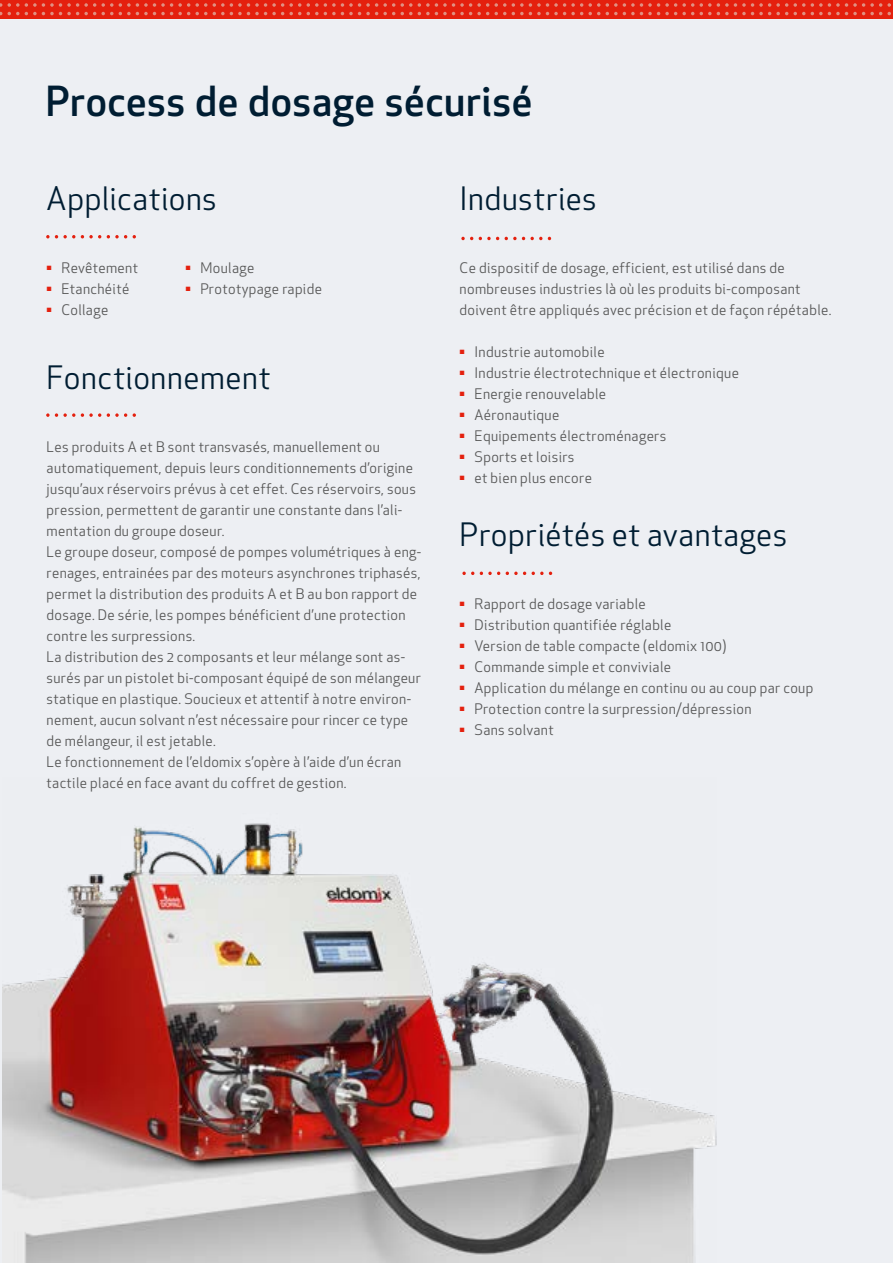
<style>
.page{position:relative;width:893px;height:1263px;background:#fff}
.page>*{position:absolute;margin:0;border:0;box-sizing:border-box;transform-origin:0 0}
.t1{font:500 40.5px "Apex New";letter-spacing:.015em;color:#001d32}
.t2{font:31.5px "Apex New";letter-spacing:.02em;color:#001d32}
.t3{font:14.25px/21px "Apex New";letter-spacing:.025em;color:#565656}
</style>
<div class="page">
<div style="left:0;top:0;width:893px;height:19px;background:#e4200e"></div>
<svg style="left:213px;top:3px;width:88px;height:12px"></svg>
<svg style="left:307px;top:3px;width:199px;height:12px"></svg>
<svg style="left:512px;top:3px;width:88px;height:12px"></svg>
<svg style="left:606px;top:3px;width:199px;height:12px"></svg>
<svg style="left:811px;top:3px;width:80px;height:12px"></svg>
<svg style="left:8px;top:3px;width:199px;height:12px"></svg>
<svg style="left:0;top:3px;width:2px;height:12px"></svg>
<div style="left:0;top:19px;width:893px;height:1244px;background:#edeff3"></div>
<img style="left:2px;top:823px;width:714px;height:440px">
<svg style="left:46px;top:235px;width:29px;height:3px"></svg>
<svg style="left:81px;top:235px;width:20px;height:3px"></svg>
<svg style="left:107px;top:235px;width:20px;height:3px"></svg>
<svg style="left:462px;top:572px;width:12px;height:3px"></svg>
<svg style="left:480px;top:572px;width:20px;height:3px"></svg>
<svg style="left:506px;top:572px;width:20px;height:3px"></svg>
<svg style="left:532px;top:572px;width:20px;height:3px"></svg>
<svg style="left:46px;top:413px;width:29px;height:4px"></svg>
<svg style="left:81px;top:413px;width:20px;height:4px"></svg>
<svg style="left:107px;top:413px;width:20px;height:4px"></svg>
<svg style="left:133px;top:413px;width:3px;height:4px"></svg>
<svg style="left:461px;top:237px;width:12px;height:3px"></svg>
<svg style="left:479px;top:237px;width:20px;height:3px"></svg>
<svg style="left:505px;top:237px;width:37px;height:3px"></svg>
<h1 class="t1" style="left:46px;top:74px;width:488px">Process de dosage sécurisé</h1>
<h2 class="t2" style="left:47px;top:179px;width:172px">Applications</h2>
<p class="t3" style="left:47px;top:257px;width:93px"><sup>▪</sup> Revêtement</p>
<p class="t3" style="left:47px;top:278px;width:84px"><sup>▪</sup> Etanchéité</p>
<p class="t3" style="left:47px;top:299px;width:63px"><sup>▪</sup> Collage</p>
<p class="t3" style="left:186px;top:257px;width:70px"><sup>▪</sup> Moulage</p>
<p class="t3" style="left:186px;top:278px;width:138px"><sup>▪</sup> Prototypage rapide</p>
<h2 class="t2" style="left:47px;top:357px;width:225px">Fonctionnement</h2>
<p class="t3" style="left:47px;top:436px;width:376px">Les produits A et B sont transvasés, manuellement ou automatiquement, depuis leurs conditionnements d’origine jusqu’aux réservoirs prévus à cet effet. Ces réservoirs, sous pression, permettent de garantir une constante dans l’ali&shy;mentation du groupe doseur.<br>Le groupe doseur, composé de pompes volumétriques à eng&shy;renages, entrainées par des moteurs asynchrones triphasés, permet la distribution des produits A et B au bon rapport de dosage. De série, les pompes bénéficient d’une protection contre les surpressions.<br>La distribution des 2 composants et leur mélange sont as&shy;surés par un pistolet bi-composant équipé de son mélangeur statique en plastique. Soucieux et attentif à notre environ&shy;nement, aucun solvant n’est nécessaire pour rincer ce type de mélangeur, il est jetable.<br>Le fonctionnement de l’eldomix s’opère à l’aide d’un écran tactile placé en face avant du coffret de gestion.</p>
<h2 class="t2" style="left:460px;top:179px;width:139px">Industries</h2>
<p class="t3" style="left:460px;top:257px;width:373px">Ce dispositif de dosage, efficient, est utilisé dans de nombreuses industries là où les produits bi-composant doivent être appliqués avec précision et de façon répétable.</p>
<p class="t3" style="left:460px;top:341px;width:146px"><sup>▪</sup> Industrie automobile</p>
<p class="t3" style="left:460px;top:362px;width:281px"><sup>▪</sup> Industrie électrotechnique et électronique</p>
<p class="t3" style="left:460px;top:383px;width:148px"><sup>▪</sup> Energie renouvelable</p>
<p class="t3" style="left:460px;top:404px;width:101px"><sup>▪</sup> Aéronautique</p>
<p class="t3" style="left:460px;top:425px;width:208px"><sup>▪</sup> Equipements électroménagers</p>
<p class="t3" style="left:460px;top:446px;width:116px"><sup>▪</sup> Sports et loisirs</p>
<p class="t3" style="left:460px;top:467px;width:134px"><sup>▪</sup> et bien plus encore</p>
<h2 class="t2" style="left:460px;top:515px;width:329px">Propriétés et avantages</h2>
<p class="t3" style="left:460px;top:593px;width:188px"><sup>▪</sup> Rapport de dosage variable</p>
<p class="t3" style="left:460px;top:614px;width:213px"><sup>▪</sup> Distribution quantifiée réglable</p>
<p class="t3" style="left:460px;top:635px;width:268px"><sup>▪</sup> Version de table compacte (eldomix 100)</p>
<p class="t3" style="left:460px;top:656px;width:213px"><sup>▪</sup> Commande simple et conviviale</p>
<p class="t3" style="left:460px;top:677px;width:355px"><sup>▪</sup> Application du mélange en continu ou au coup par coup</p>
<p class="t3" style="left:460px;top:698px;width:293px"><sup>▪</sup> Protection contre la surpression/dépression</p>
<p class="t3" style="left:460px;top:719px;width:96px"><sup>▪</sup> Sans solvant</p>
</div>
